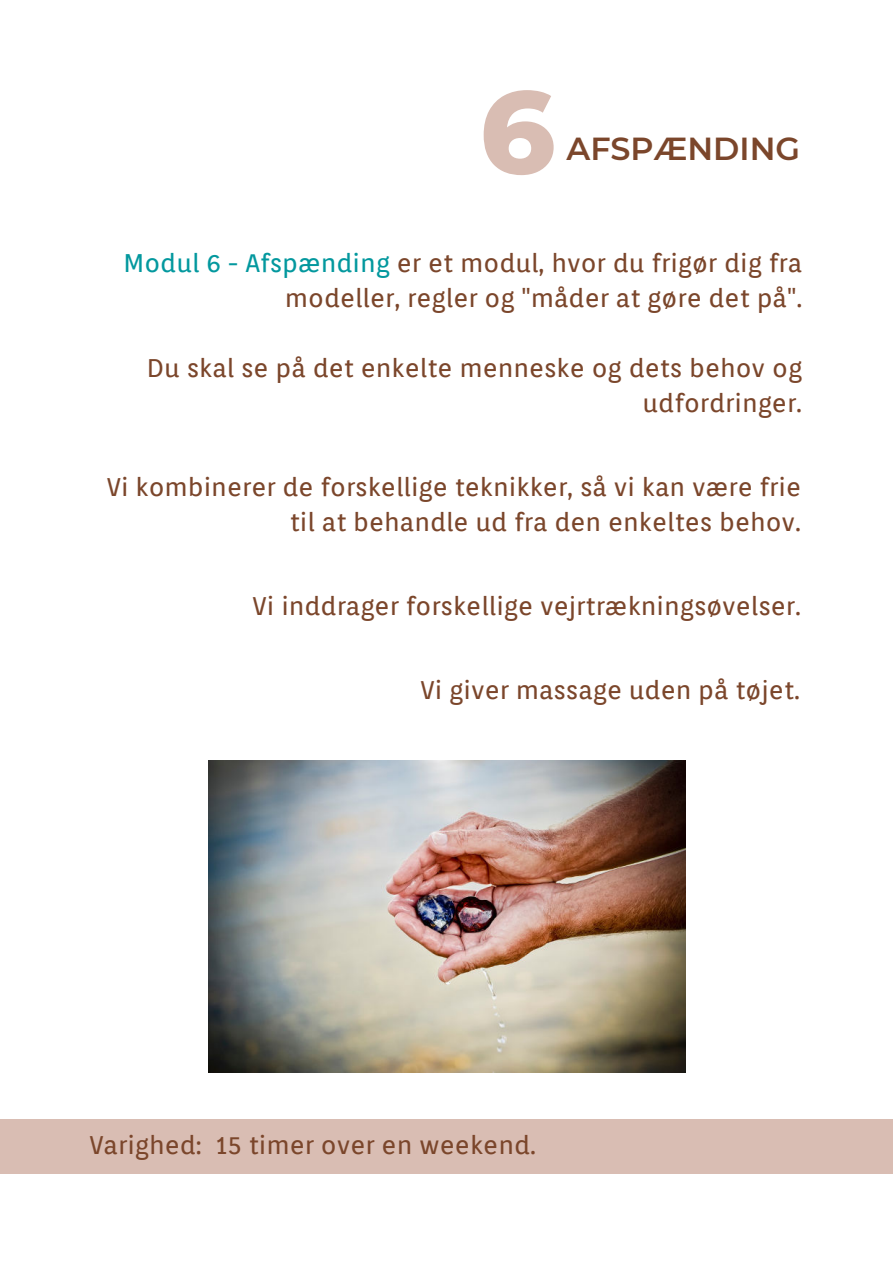
<style>
.page{position:relative;width:893px;height:1264px;background:#fff}
.page>*{position:absolute;margin:0;border:0;box-sizing:border-box;transform-origin:0 0}
.t1{font:800 116.7px "Montserrat";color:#d9bdb3}
.t2{font:600 31.8px "Montserrat";color:#7b462b}
.t3{font:25.5px/35px "Orienta";color:#7b462b;text-align:right}
.s1{color:#03989e}
</style>
<div class="page">
<div style="left:0;top:1119px;width:892px;height:54px;background:#d9bdb3"></div>
<img style="left:209px;top:760px;width:476px;height:312px">
<h1 class="t1" style="left:479px;top:46px;width:77px">6</h1>
<p class="t2" style="left:566px;top:126px;width:235px">AFSPÆNDING</p>
<p class="t3" style="left:124px;top:245px;width:680px"><span class="s1">Modul 6 - Afspænding</span> er et modul, hvor du frigør dig fra modeller, regler og "måder at gøre det på".</p>
<p class="t3" style="left:147px;top:350px;width:657px">Du skal se på det enkelte menneske og dets behov og udfordringer.</p>
<p class="t3" style="left:107px;top:469px;width:696px">Vi kombinerer de forskellige teknikker, så vi kan være frie til at behandle ud fra den enkeltes behov.</p>
<p class="t3" style="left:252px;top:588px;width:550px">Vi inddrager forskellige vejrtrækningsøvelser.</p>
<p class="t3" style="left:420px;top:672px;width:381px">Vi giver massage uden på tøjet.</p>
<p class="t3" style="left:89px;top:1126px;width:448px">Varighed: 15 timer over en weekend.</p>
</div>
